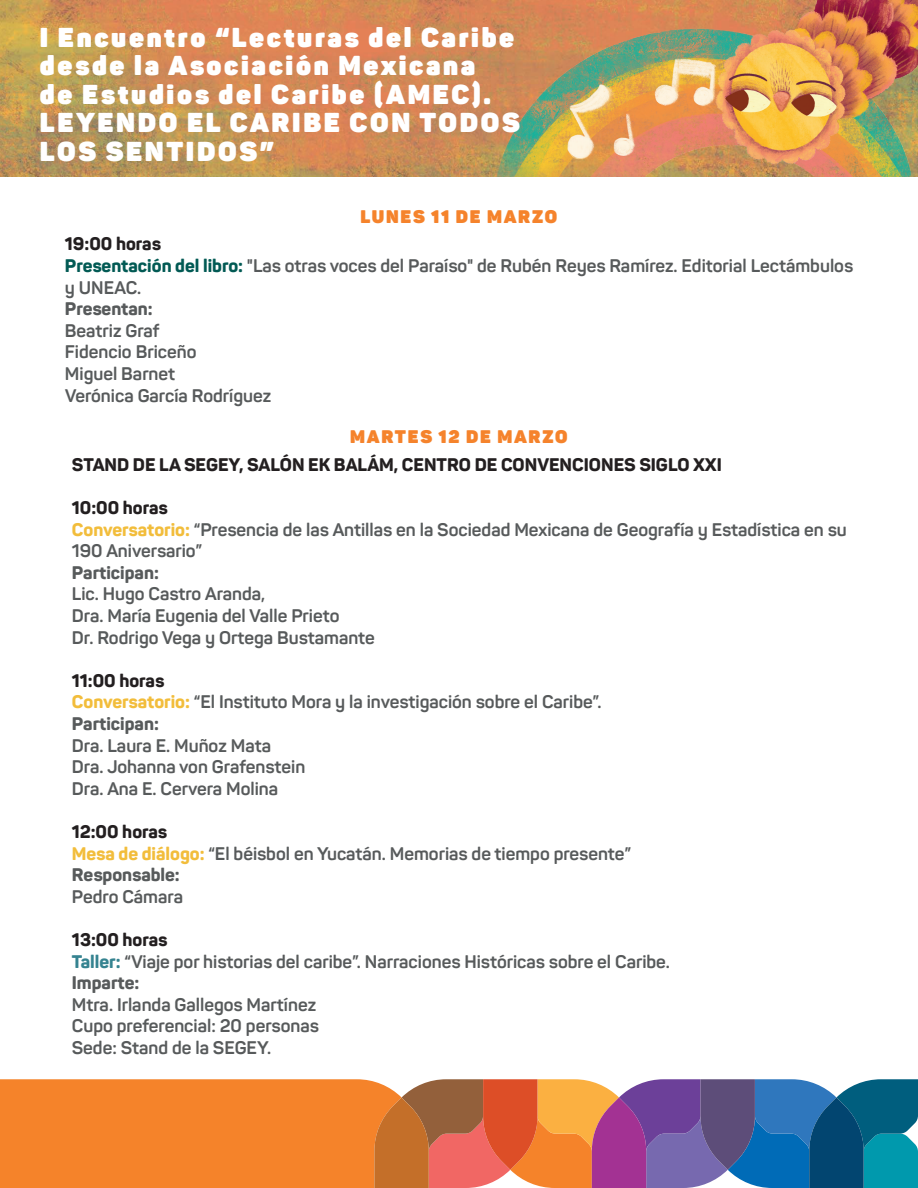
<style>
.page{position:relative;width:918px;height:1188px;background:#fff}
.page>*{position:absolute;margin:0;border:0;box-sizing:border-box;transform-origin:0 0}
.t1{font:900 27px/28.5px "Panton";letter-spacing:.1em;color:#fff}
.t2{font:700 18px/21.6px "Panton";color:#575a5b}
.t3{font:800 18px "Panton";color:#231f20}
.t4{font:900 18px "Panton";letter-spacing:.1em;color:#f5832c}
.t5{font:800 18px "Panton";color:#575a5b}
.s1{font-weight:800;color:#231f20}
.s2{font-weight:800;color:#025a54}
.s3{font-weight:800;color:#f2bd3b}
.s4{font-weight:800}
.s5{font-weight:800;color:#358390}
</style>
<div class="page">
<img style="left:0;top:0;width:467px;height:177px">
<img style="left:467px;top:0;width:451px;height:177px">
<img style="left:710px;top:0;width:208px;height:168px">
<div style="left:0;top:1079px;width:374px;height:109px;background:#f5832a"></div>
<svg style="left:374px;top:1079px;width:544px;height:109px;background:#856d77"></svg>
<h1 class="t1" style="left:40px;top:22px;width:482px">I Encuentro “Lecturas del Caribe desde la Asociación Mexicana<br>de Estudios del Caribe (AMEC).<br>LEYENDO EL CARIBE CON TODOS<br>LOS SENTIDOS”</h1>
<p class="t4" style="left:360px;top:205px;width:198px">LUNES 11 DE MARZO</p>
<p class="t2" style="left:65px;top:233px;width:790px"><span class="s1">19:00 horas<br></span><span class="s2">Presentación del libro:</span> "Las otras voces del Paraíso" de Rubén Reyes Ramírez. Editorial Lectámbulos y UNEAC.</p>
<p class="t5" style="left:65px;top:298px;width:89px">Presentan:</p>
<p class="t2" style="left:65px;top:320px;width:208px">Beatriz Graf<br>Fidencio Briceño<br>Miguel Barnet<br>Verónica García Rodríguez</p>
<p class="t4" style="left:350px;top:425px;width:219px">MARTES 12 DE MARZO</p>
<p class="t3" style="left:72px;top:453px;width:651px">STAND DE LA SEGEY, SALÓN EK BALÁM, CENTRO DE CONVENCIONES SIGLO XXI</p>
<p class="t2" style="left:72px;top:497px;width:776px"><span class="s1">10:00 horas<br></span><span class="s3">Conversatorio:</span> “Presencia de las Antillas en la Sociedad Mexicana de Geografía y Estadística en su<br>190 Aniversario”</p>
<p class="t5" style="left:72px;top:561px;width:88px">Participan:</p>
<p class="t2" style="left:72px;top:583px;width:305px">Lic. Hugo Castro Aranda,<br>Dra. María Eugenia del Valle Prieto<br>Dr. Rodrigo Vega y Ortega Bustamante</p>
<p class="t2" style="left:72px;top:670px;width:531px"><span class="s1">11:00 horas<br></span><span class="s3">Conversatorio:</span> “El Instituto Mora y la investigación sobre el Caribe”.<br><span class="s4">Participan:</span></p>
<p class="t2" style="left:72px;top:734px;width:235px">Dra. Laura E. Muñoz Mata<br>Dra. Johanna von Grafenstein<br>Dra. Ana E. Cervera Molina</p>
<p class="t2" style="left:72px;top:821px;width:561px"><span class="s1">12:00 horas<br></span><span class="s3">Mesa de diálogo:</span> “El béisbol en Yucatán. Memorias de tiempo presente”<br><span class="s4">Responsable:</span></p>
<p class="t2" style="left:72px;top:886px;width:113px">Pedro Cámara</p>
<p class="t2" style="left:72px;top:929px;width:600px"><span class="s1">13:00 horas<br></span><span class="s5">Taller:</span> “Viaje por historias del caribe”. Narraciones Históricas sobre el Caribe.<br><span class="s4">Imparte:</span></p>
<p class="t2" style="left:72px;top:994px;width:248px">Mtra. Irlanda Gallegos Martínez<br>Cupo preferencial: 20 personas<br>Sede: Stand de la SEGEY.</p>
</div>
